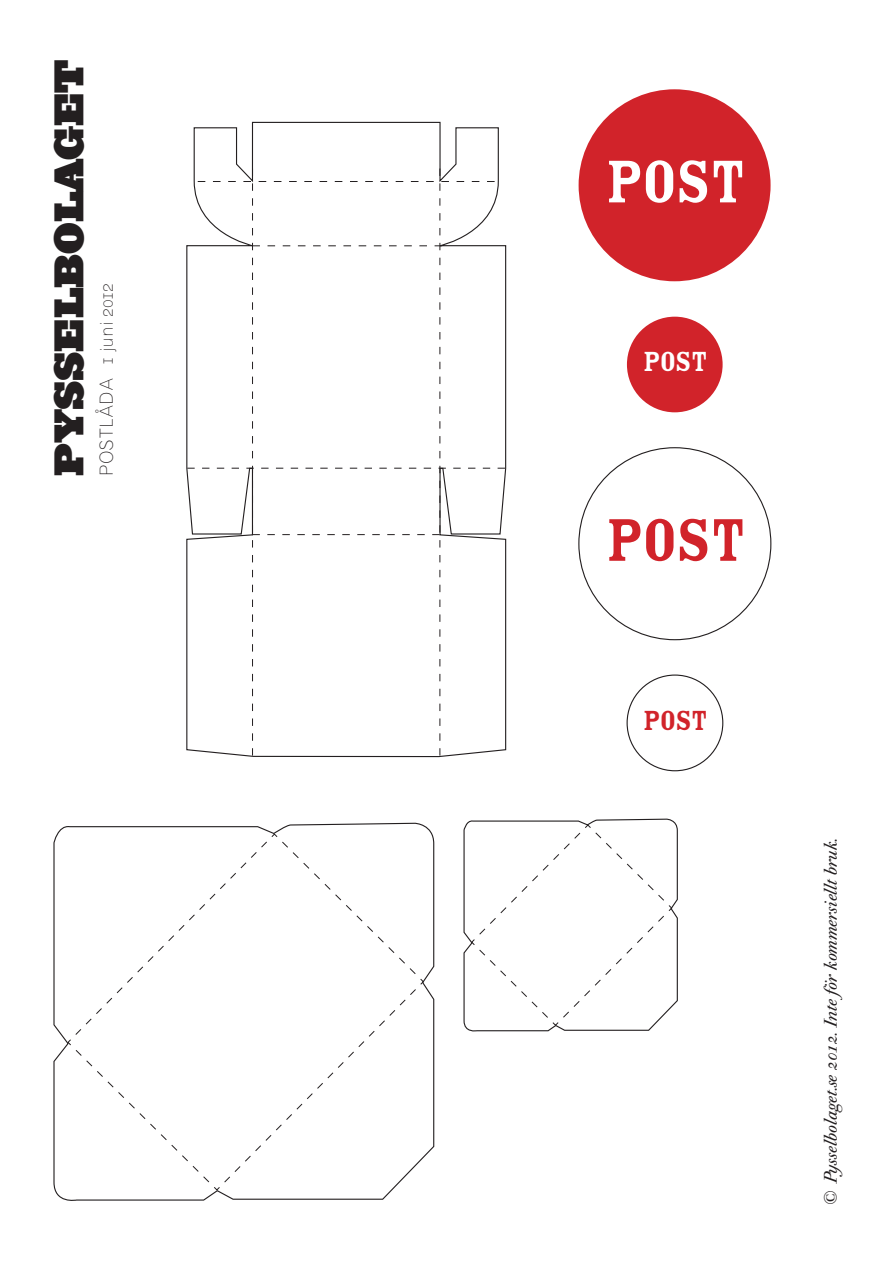
<style>
.page{position:relative;width:893px;height:1263px;background:#fff}
.page>*{position:absolute;margin:0;border:0;box-sizing:border-box;transform-origin:0 0}
.t1{font:66px "Rosewood Fill";color:#fff}
.t2{font:66px "Rosewood Fill";color:#d1232a}
.t3{font:38.4px "Ziggurat HTF Black";color:#231f20}
.t4{font:30.3px "Rosewood Fill";color:#fff}
.t5{font:30.3px "Rosewood Fill";color:#d1232a}
.t6{font:italic 18px "Bodoni Old Face BE";color:#231f20}
.t7{font:300 18px "Grotesk B Extra";color:#231f20}
.s1{font-style:normal}
.s2{font-family:"Bodoni Old Face BE Italic Exp";font-style:normal}
</style>
<div class="page">
<svg style="left:186px;top:121px;width:321px;height:637px"></svg>
<svg style="left:187px;top:168px;width:318px;height:588px"></svg>
<div style="left:627px;top:317px;width:96px;height:95px;background:#d1232a;border-radius:50%"></div>
<div style="left:579px;top:89px;width:192px;height:192px;background:#d1232a;border-radius:50%"></div>
<svg style="left:53px;top:823px;width:382px;height:378px"></svg>
<svg style="left:463px;top:819px;width:215px;height:213px"></svg>
<p class="t3" style="left:44px;top:476px;width:418px;rotate:-90deg">PYSSELBOLAGET</p>
<p class="t7" style="left:95px;top:476px;width:194px;rotate:-90deg">POSTLÅDA 1 juni 2012</p>
<p class="t1" style="left:605px;top:146px;width:142px">POST</p>
<p class="t4" style="left:643px;top:345px;width:66px">POST</p>
<p class="t2" style="left:606px;top:504px;width:142px">POST</p>
<p class="t5" style="left:643px;top:703px;width:66px">POST</p>
<p class="t6" style="left:820px;top:1205px;width:367px;rotate:-90deg"><span class="s1">©</span> Pysselbolaget.se <span class="s2">2012</span>. Inte för kommersiellt bruk.</p>
</div>
